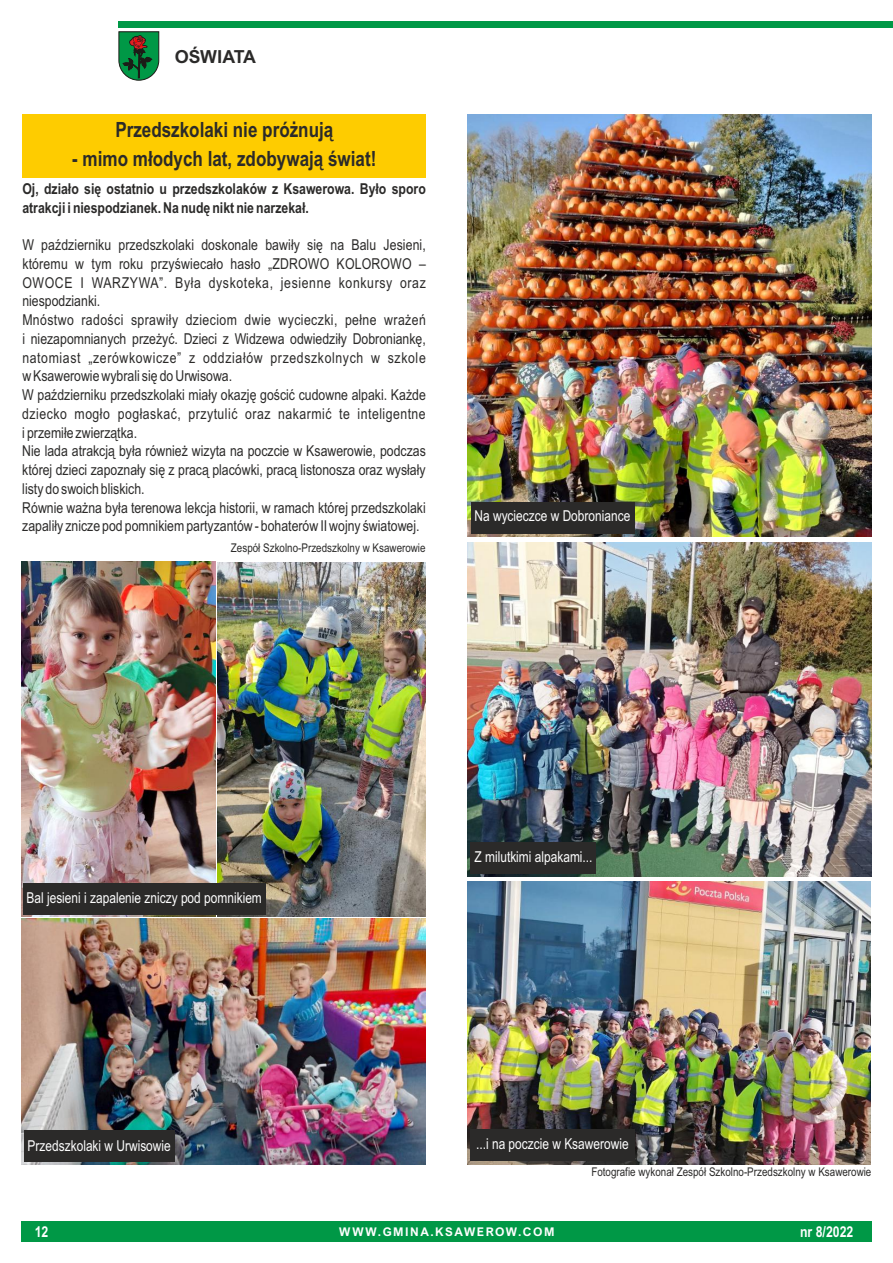
<style>
.page{position:relative;width:893px;height:1263px;background:#fff}
.page>*{position:absolute;margin:0;border:0;box-sizing:border-box;transform-origin:0 0}
.t1{font:700 21px "Arial Narrow";color:#2b2a29}
.t2{font:700 18px "Arial Nova";letter-spacing:-.01em;color:#2b2a29}
.t3{font:15px/18.8px "Arial Narrow";color:#2b2a29}
.t4{font:15px "Arial Narrow";color:#fefefe}
.t5{font:700 15px/18.8px "Arial Narrow";color:#2b2a29}
.t6{font:700 15px "Arial Narrow";color:#fefefe}
.t7{font:12px "Arial Narrow";color:#2b2a29}
.t8{font:700 12px "Arial Nova";letter-spacing:.125em;color:#fefefe}
</style>
<div class="page">
<div style="left:21px;top:1221px;width:851px;height:21px;background:#009846"></div>
<div style="left:119px;top:21px;width:774px;height:6px;background:#009846"></div>
<svg style="left:118px;top:31px;width:41px;height:50px;background:#2d7e4c"></svg>
<div style="left:22px;top:114px;width:404px;height:64px;background:#fecc00"></div>
<img style="left:468px;top:114px;width:403px;height:422px">
<img style="left:22px;top:919px;width:403px;height:245px">
<img style="left:468px;top:542px;width:403px;height:335px">
<img style="left:468px;top:882px;width:403px;height:282px">
<div style="left:24px;top:1130px;width:151px;height:32px;background:#2b2a29"></div>
<div style="left:471px;top:501px;width:163px;height:32px;background:#2b2a29"></div>
<div style="left:471px;top:842px;width:125px;height:32px;background:#2b2a29"></div>
<div style="left:471px;top:1129px;width:164px;height:32px;background:#2b2a29"></div>
<img style="left:217px;top:562px;width:208px;height:354px">
<img style="left:22px;top:561px;width:193px;height:355px">
<div style="left:23px;top:883px;width:242px;height:32px;background:#2b2a29"></div>
<p class="t2" style="left:175px;top:50px;width:83px">OŚWIATA</p>
<h1 class="t1" style="left:115px;top:122px;width:219px">Przedszkolaki nie próżnują</h1>
<h1 class="t1" style="left:72px;top:151px;width:306px">- mimo młodych lat, zdobywają świat!</h1>
<p class="t5" style="left:22px;top:181px;width:405px">Oj, działo się ostatnio u przedszkolaków z Ksawerowa. Było sporo atrakcji i niespodzianek. Na nudę nikt nie narzekał.</p>
<p class="t3" style="left:22px;top:237px;width:405px">W październiku przedszkolaki doskonale bawiły się na Balu Jesieni, któremu w tym roku przyświecało hasło „ZDROWO KOLOROWO – OWOCE I WARZYWA”. Była dyskoteka, jesienne konkursy oraz niespodzianki.<br>Mnóstwo radości sprawiły dzieciom dwie wycieczki, pełne wrażeń i niezapomnianych przeżyć. Dzieci z Widzewa odwiedziły Dobroniankę, natomiast „zerówkowicze” z oddziałów przedszkolnych w szkole w Ksawerowie wybrali się do Urwisowa.<br>W październiku przedszkolaki miały okazję gościć cudowne alpaki. Każde dziecko mogło pogłaskać, przytulić oraz nakarmić te inteligentne i przemiłe zwierzątka.<br>Nie lada atrakcją była również wizyta na poczcie w Ksawerowie, podczas której dzieci zapoznały się z pracą placówki, pracą listonosza oraz wysłały listy do swoich bliskich.<br>Równie ważna była terenowa lekcja historii, w ramach której przedszkolaki zapaliły znicze pod pomnikiem partyzantów - bohaterów II wojny światowej.</p>
<p class="t7" style="left:231px;top:543px;width:196px">Zespół Szkolno-Przedszkolny w Ksawerowie</p>
<p class="t4" style="left:474px;top:510px;width:157px">Na wycieczce w Dobroniance</p>
<p class="t4" style="left:27px;top:892px;width:237px">Bal jesieni i zapalenie zniczy pod pomnikiem</p>
<p class="t4" style="left:28px;top:1140px;width:145px">Przedszkolaki w Urwisowie</p>
<p class="t4" style="left:475px;top:851px;width:119px">Z milutkimi alpakami...</p>
<p class="t4" style="left:476px;top:1138px;width:154px">...i na poczcie w Ksawerowie</p>
<p class="t7" style="left:591px;top:1167px;width:281px">Fotografie wykonał Zespół Szkolno-Przedszkolny w Ksawerowie</p>
<p class="t6" style="left:35px;top:1226px;width:15px">12</p>
<p class="t8" style="left:339px;top:1227px;width:217px">WWW.GMINA.KSAWEROW.COM</p>
<p class="t6" style="left:800px;top:1226px;width:55px">nr 8/2022</p>
</div>
